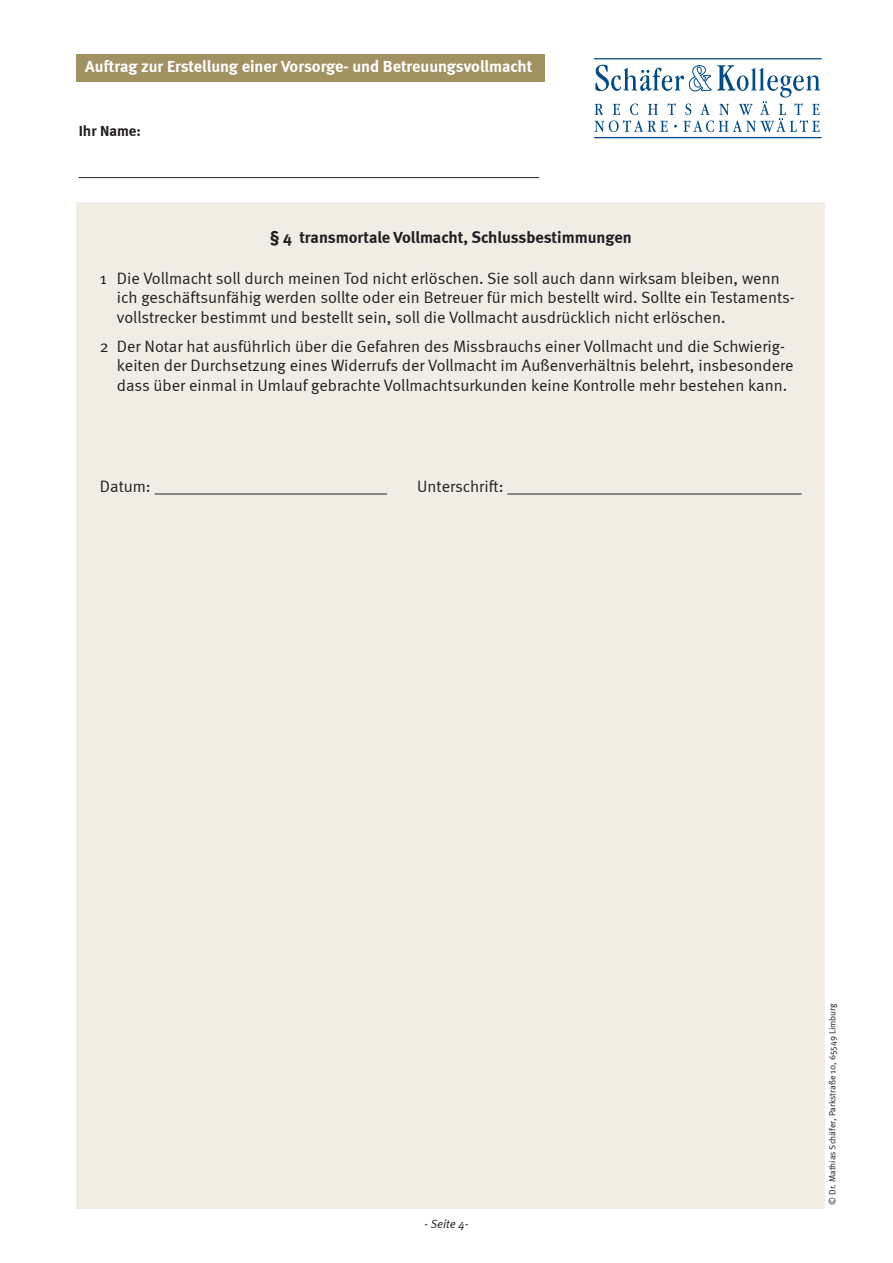
<style>
.page{position:relative;width:893px;height:1263px;background:#fff}
.page>*{position:absolute;margin:0;border:0;box-sizing:border-box;transform-origin:0 0}
.Fließtext{font:16.5px/19.8px "Meta Normal";color:#231f20}
.t1{font:700 16.5px "Meta";letter-spacing:-.005em;color:#fff}
.Überschrift{font:700 16.5px "Meta";letter-spacing:-.005em;color:#231f20}
.t2{font:700 15px "Meta";color:#231f20}
.t3{font:italic 12px "Meta Normal";letter-spacing:-.005em;color:#231f20}
.Fließtext-2{font:9px "Meta Normal";color:#231f20}
</style>
<div class="page">
<div style="left:77px;top:202px;width:748px;height:1007px;background:#f1ede5"></div>
<hr style="left:594px;top:58px;width:228px;height:1px;background:#004b87">
<hr style="left:594px;top:137px;width:228px;height:1px;background:#004b87">
<svg style="left:595px;top:65px;width:225px;height:67px"></svg>
<div style="left:77px;top:54px;width:468px;height:27px;background:#a29161"></div>
<hr style="left:79px;top:177px;width:460px;height:1px;background:#231f20">
<hr style="left:155px;top:494px;width:232px;height:1px;background:#231f20">
<hr style="left:507px;top:494px;width:294px;height:1px;background:#231f20">
<p class="t1" style="left:85px;top:57px;width:449px">Auftrag zur Erstellung einer Vorsorge- und Betreuungsvollmacht</p>
<p class="t2" style="left:79px;top:121px;width:64px">Ihr Name:</p>
<p class="Überschrift" style="left:270px;top:227px;width:364px">§ 4 transmortale Vollmacht, Schlussbestimmungen</p>
<p class="Fließtext" style="left:117px;top:268px;width:679px;text-indent:-17px">1 Die Vollmacht soll durch meinen Tod nicht erlöschen. Sie soll auch dann wirksam bleiben, wenn ich geschäftsunfähig werden sollte oder ein Betreuer für mich bestellt wird. Sollte ein Testaments&shy;vollstrecker bestimmt und bestellt sein, soll die Vollmacht ausdrücklich nicht erlöschen.</p>
<p class="Fließtext" style="left:117px;top:336px;width:678px;text-indent:-17px">2 Der Notar hat ausführlich über die Gefahren des Missbrauchs einer Vollmacht und die Schwierig&shy;keiten der Durchsetzung eines Widerrufs der Vollmacht im Außenverhältnis belehrt, insbesondere dass über einmal in Umlauf gebrachte Vollmachtsurkunden keine Kontrolle mehr bestehen kann.</p>
<p class="Fließtext" style="left:100px;top:476px;width:52px">Datum:</p>
<p class="Fließtext" style="left:417px;top:476px;width:88px">Unterschrift:</p>
<p class="t3" style="left:424px;top:1217px;width:46px">- Seite 4-</p>
<p class="Fließtext-2" style="left:827px;top:1205px;width:203px;rotate:-90deg">© Dr. Mathias Schäfer, Parkstraße 10, 65549 Limburg</p>
</div>
